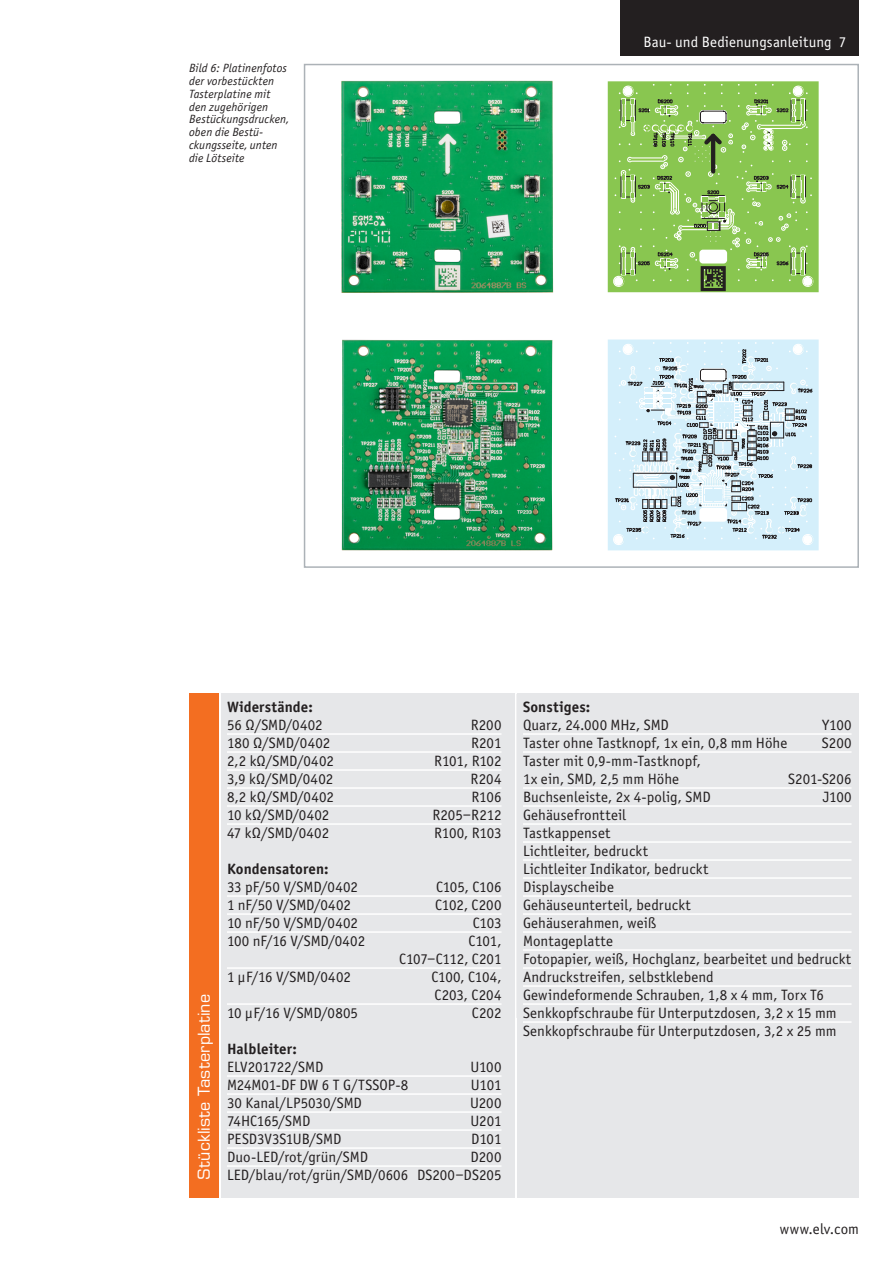
<style>
.page{position:relative;width:893px;height:1263px;background:#fff}
.page>*{position:absolute;margin:0;border:0;box-sizing:border-box;transform-origin:0 0}
.t1{font:16.5px "Eurostile LT Std";letter-spacing:.005em;color:#fff}
.t2{font:15px/18px "Officina Sans Book ITC";color:#231f20}
.t3{font:15px "Officina Sans Bold ITC";letter-spacing:.01em;color:#231f20}
.t4{font:15px "Officina Sans Book ITC";color:#fff}
.t5{font:italic 12px/12.8px "Officina Sans Book ITC";letter-spacing:.005em;color:#231f20}
</style>
<div class="page">
<div style="left:621px;top:0;width:238px;height:55px;background:#231f20"></div>
<div style="left:304px;top:64px;width:555px;height:504px;border:2px solid #acb2b7"></div>
<img style="left:341px;top:81px;width:212px;height:212px">
<svg style="left:608px;top:81px;width:211px;height:211px;background:#8fc35e"></svg>
<svg style="left:608px;top:339px;width:211px;height:211px;background:#c8dce5"></svg>
<img style="left:342px;top:339px;width:210px;height:211px">
<div style="left:221px;top:694px;width:294px;height:504px;background:#e6e7e9"></div>
<hr style="left:227px;top:733px;width:274px;height:2px;background:#fff">
<hr style="left:227px;top:751px;width:274px;height:2px;background:#fff">
<hr style="left:227px;top:769px;width:274px;height:2px;background:#fff">
<hr style="left:227px;top:787px;width:274px;height:2px;background:#fff">
<hr style="left:227px;top:805px;width:274px;height:2px;background:#fff">
<hr style="left:227px;top:823px;width:274px;height:2px;background:#fff">
<hr style="left:227px;top:895px;width:274px;height:2px;background:#fff">
<hr style="left:227px;top:913px;width:274px;height:2px;background:#fff">
<hr style="left:227px;top:931px;width:274px;height:2px;background:#fff">
<hr style="left:227px;top:967px;width:274px;height:2px;background:#fff">
<hr style="left:227px;top:1003px;width:274px;height:2px;background:#fff">
<hr style="left:227px;top:1075px;width:274px;height:2px;background:#fff">
<hr style="left:227px;top:1093px;width:274px;height:2px;background:#fff">
<hr style="left:227px;top:1111px;width:274px;height:2px;background:#fff">
<hr style="left:227px;top:1129px;width:274px;height:2px;background:#fff">
<hr style="left:227px;top:1147px;width:274px;height:2px;background:#fff">
<hr style="left:227px;top:1165px;width:274px;height:2px;background:#fff">
<div style="left:517px;top:694px;width:342px;height:504px;background:#e6e7e9"></div>
<hr style="left:523px;top:733px;width:328px;height:2px;background:#fff">
<hr style="left:523px;top:751px;width:328px;height:2px;background:#fff">
<hr style="left:523px;top:787px;width:328px;height:2px;background:#fff">
<hr style="left:523px;top:805px;width:328px;height:2px;background:#fff">
<hr style="left:523px;top:823px;width:328px;height:2px;background:#fff">
<hr style="left:523px;top:841px;width:328px;height:2px;background:#fff">
<hr style="left:523px;top:859px;width:328px;height:2px;background:#fff">
<hr style="left:523px;top:877px;width:328px;height:2px;background:#fff">
<hr style="left:523px;top:895px;width:328px;height:2px;background:#fff">
<hr style="left:523px;top:913px;width:328px;height:2px;background:#fff">
<hr style="left:523px;top:931px;width:328px;height:2px;background:#fff">
<hr style="left:523px;top:949px;width:328px;height:2px;background:#fff">
<hr style="left:523px;top:967px;width:328px;height:2px;background:#fff">
<hr style="left:523px;top:985px;width:328px;height:2px;background:#fff">
<hr style="left:523px;top:1003px;width:328px;height:2px;background:#fff">
<hr style="left:523px;top:1021px;width:328px;height:2px;background:#fff">
<div style="left:189px;top:694px;width:30px;height:504px;background:#f36e21"></div>
<p class="t5" style="left:189px;top:62px;width:101px">Bild 6: Platinenfotos der vorbestückten<br>Tasterplatine mit den zugehörigen<br>Bestückungsdrucken, oben die Bestü&shy;ckungsseite, unten die Lötseite</p>
<p class="t4" style="left:643px;top:32px;width:204px">Bau- und Bedienungsanleitung 7</p>
<p class="t1" style="left:194px;top:1180px;width:187px;rotate:-90deg">Stückliste Tasterplatine</p>
<p class="t3" style="left:227px;top:696px;width:87px">Widerstände:</p>
<p class="t2" style="left:227px;top:715px;width:97px">56 Ω/SMD/0402</p>
<p class="t2" style="left:471px;top:715px;width:32px">R200</p>
<p class="t2" style="left:227px;top:733px;width:105px">180 Ω/SMD/0402</p>
<p class="t2" style="left:471px;top:733px;width:32px">R201</p>
<p class="t2" style="left:227px;top:751px;width:108px">2,2 kΩ/SMD/0402</p>
<p class="t2" style="left:434px;top:751px;width:69px">R101, R102</p>
<p class="t2" style="left:227px;top:769px;width:108px">3,9 kΩ/SMD/0402</p>
<p class="t2" style="left:471px;top:769px;width:32px">R204</p>
<p class="t2" style="left:227px;top:787px;width:109px">8,2 kΩ/SMD/0402</p>
<p class="t2" style="left:471px;top:787px;width:32px">R106</p>
<p class="t2" style="left:227px;top:805px;width:104px">10 kΩ/SMD/0402</p>
<p class="t2" style="left:432px;top:805px;width:71px">R205‒R212</p>
<p class="t2" style="left:227px;top:823px;width:104px">47 kΩ/SMD/0402</p>
<p class="t2" style="left:434px;top:823px;width:69px">R100, R103</p>
<p class="t3" style="left:227px;top:858px;width:103px">Kondensatoren:</p>
<p class="t2" style="left:227px;top:877px;width:133px">33 pF/50 V/SMD/0402</p>
<p class="t2" style="left:436px;top:877px;width:67px">C105, C106</p>
<p class="t2" style="left:227px;top:895px;width:125px">1 nF/50 V/SMD/0402</p>
<p class="t2" style="left:435px;top:895px;width:68px">C102, C200</p>
<p class="t2" style="left:227px;top:913px;width:133px">10 nF/50 V/SMD/0402</p>
<p class="t2" style="left:473px;top:913px;width:30px">C103</p>
<p class="t2" style="left:227px;top:931px;width:140px">100 nF/16 V/SMD/0402</p>
<p class="t2" style="left:399px;top:931px;width:104px;text-align:right">C101,<br>C107‒C112, C201</p>
<p class="t2" style="left:227px;top:967px;width:125px">1 µF/16 V/SMD/0402</p>
<p class="t2" style="left:432px;top:967px;width:71px">C100, C104,<br>C203, C204</p>
<p class="t2" style="left:227px;top:1003px;width:133px">10 µF/16 V/SMD/0805</p>
<p class="t2" style="left:472px;top:1003px;width:31px">C202</p>
<p class="t3" style="left:227px;top:1038px;width:71px">Halbleiter:</p>
<p class="t2" style="left:227px;top:1057px;width:98px">ELV201722/SMD</p>
<p class="t2" style="left:470px;top:1057px;width:32px">U100</p>
<p class="t2" style="left:227px;top:1075px;width:183px">M24M01-DF DW 6 T G/TSSOP-8</p>
<p class="t2" style="left:471px;top:1075px;width:32px">U101</p>
<p class="t2" style="left:227px;top:1093px;width:136px">30 Kanal/LP5030/SMD</p>
<p class="t2" style="left:470px;top:1093px;width:33px">U200</p>
<p class="t2" style="left:227px;top:1111px;width:85px">74HC165/SMD</p>
<p class="t2" style="left:470px;top:1111px;width:33px">U201</p>
<p class="t2" style="left:227px;top:1129px;width:116px">PESD3V3S1UB/SMD</p>
<p class="t2" style="left:471px;top:1129px;width:32px">D101</p>
<p class="t2" style="left:227px;top:1147px;width:143px">Duo-LED/rot/grün/SMD</p>
<p class="t2" style="left:227px;top:1147px;width:276px;text-align:right">D200<br>LED/blau/rot/grün/SMD/0606 DS200‒DS205</p>
<p class="t3" style="left:523px;top:696px;width:69px">Sonstiges:</p>
<p class="t2" style="left:523px;top:715px;width:147px">Quarz, 24.000 MHz, SMD</p>
<p class="t2" style="left:822px;top:715px;width:31px">Y100</p>
<p class="t2" style="left:523px;top:733px;width:266px">Taster ohne Tastknopf, 1x ein, 0,8 mm Höhe</p>
<p class="t2" style="left:822px;top:733px;width:31px">S200</p>
<p class="t2" style="left:523px;top:751px;width:179px">Taster mit 0,9-mm-Tastknopf,<br>1x ein, SMD, 2,5 mm Höhe</p>
<p class="t2" style="left:788px;top:769px;width:65px">S201-S206</p>
<p class="t2" style="left:523px;top:787px;width:189px">Buchsenleiste, 2x 4-polig, SMD</p>
<p class="t2" style="left:823px;top:787px;width:30px">J100</p>
<p class="t2" style="left:523px;top:805px;width:330px">Gehäusefrontteil<br>Tastkappenset<br>Lichtleiter, bedruckt<br>Lichtleiter Indikator, bedruckt<br>Displayscheibe<br>Gehäuseunterteil, bedruckt<br>Gehäuserahmen, weiß<br>Montageplatte<br>Fotopapier, weiß, Hochglanz, bearbeitet und bedruckt<br>Andruckstreifen, selbstklebend<br>Gewindeformende Schrauben, 1,8 x 4 mm, Torx T6<br>Senkkopfschraube für Unterputzdosen, 3,2 x 15 mm<br>Senkkopfschraube für Unterputzdosen, 3,2 x 25 mm</p>
<p class="t2" style="left:780px;top:1219px;width:81px">www.elv.com</p>
</div>
